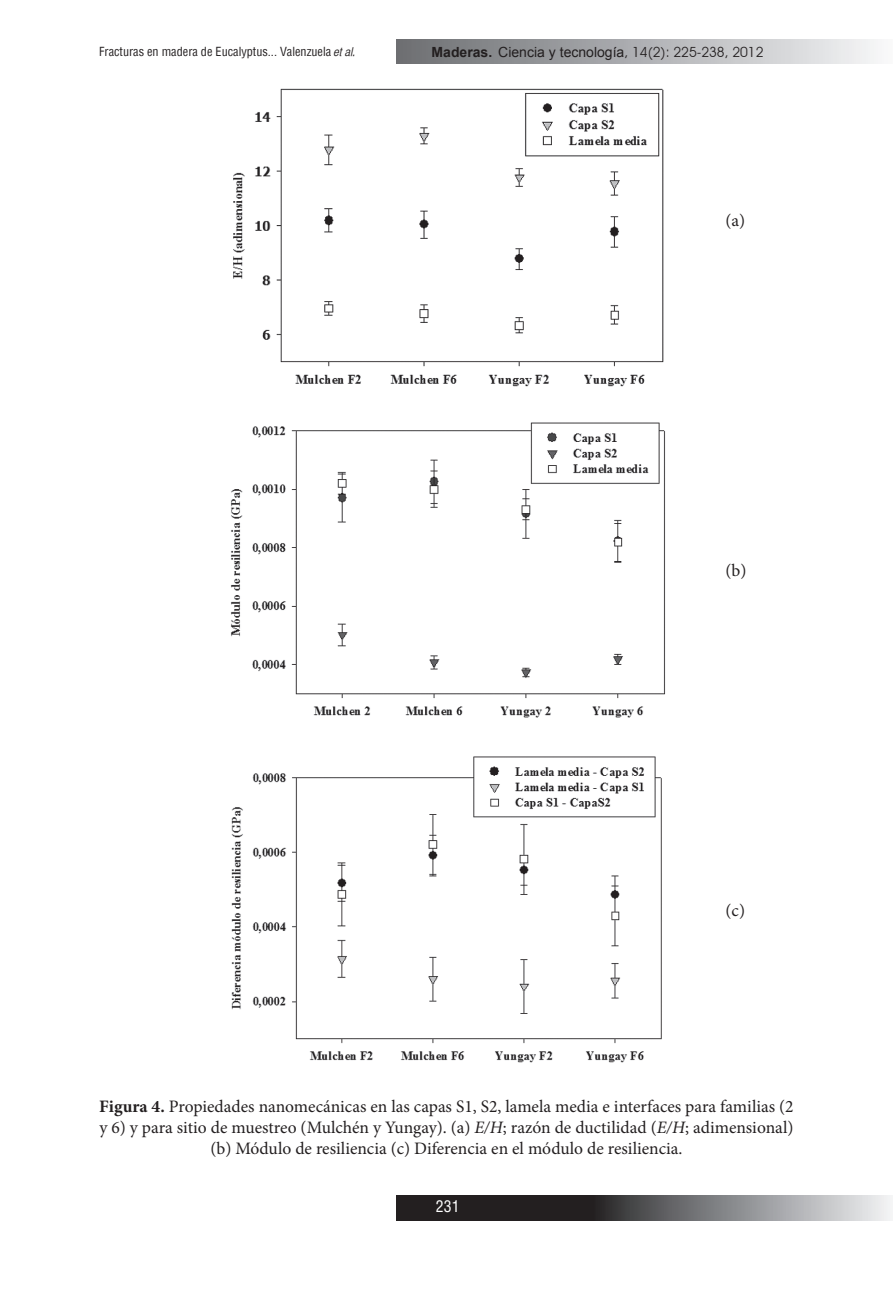
<style>
.page{position:relative;width:893px;height:1290px;background:#fff}
.page>*{position:absolute;margin:0;border:0;box-sizing:border-box;transform-origin:0 0}
.t1{font:17.5px/21px "Minion Pro";color:#231f20;text-align:center}
.t2{font:condensed 15.75px "Helvetica LT Std";color:#fff}
.t3{font:14px "Avant Garde";color:#231f20}
.t4{font:condensed 12.25px "Helvetica";color:#231f20}
.s1{font-family:"Helvetica CY Oblique";font-stretch:normal}
.s2{font-family:"Arial";font-weight:700}
.s3{font-family:"Arial"}
.s4{font-weight:700}
.s5{font-style:italic}
</style>
<div class="page">
<img style="left:397px;top:1196px;width:495px;height:24px">
<div style="left:397px;top:40px;width:496px;height:24px;background:linear-gradient(to right,#6b6d71,#f6f7f9)"></div>
<img style="left:231px;top:88px;width:434px;height:975px">
<p class="t4" style="left:99px;top:43px;width:258px">Fracturas en madera de Eucalyptus... Valenzuela <span class="s1">et al.</span></p>
<p class="t3" style="left:432px;top:43px;width:333px"><span class="s2">Maderas.</span> <span class="s3">Ciencia y tecnología</span>, 14(2): 225-238, 2012</p>
<p class="t1" style="left:725px;top:210px;width:21px">(a)</p>
<p class="t1" style="left:725px;top:560px;width:22px">(b)</p>
<p class="t1" style="left:725px;top:900px;width:21px">(c)</p>
<p class="t1" style="left:99px;top:1095px;width:696px"><span class="s4">Figura 4.</span> Propiedades nanomecánicas en las capas S1, S2, lamela media e interfaces para familias (2 y 6) y para sitio de muestreo (Mulchén y Yungay). (a) <span class="s5">E/H</span>; razón de ductilidad (<span class="s5">E/H</span>; adimensional) (b) Módulo de resiliencia (c) Diferencia en el módulo de resiliencia.</p>
<p class="t2" style="left:436px;top:1196px;width:25px">231</p>
</div>
